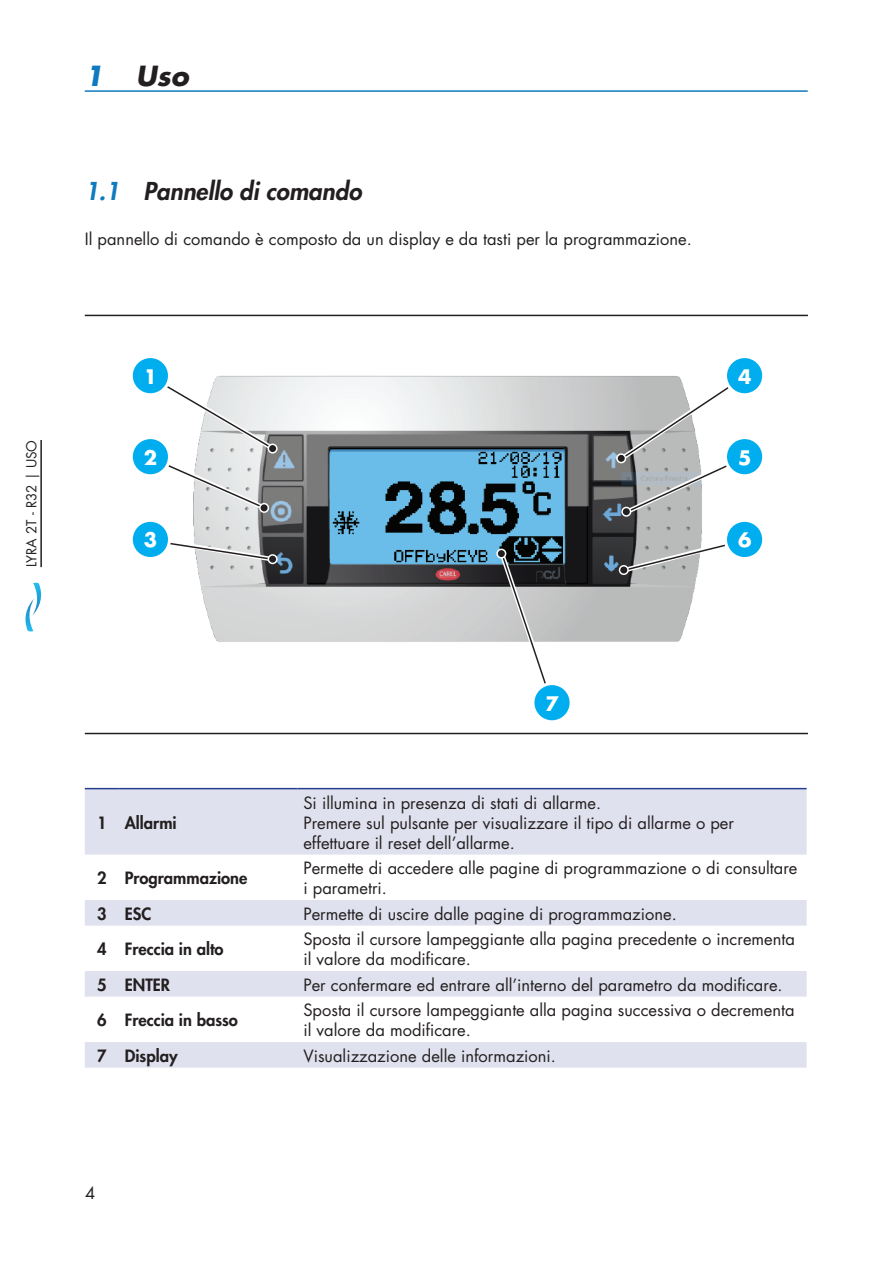
<style>
.page{position:relative;width:893px;height:1263px;background:#fff}
.page>*{position:absolute;margin:0;border:0;box-sizing:border-box;transform-origin:0 0}
.t1{font:italic 700 27px "Futura Std";color:#231f20}
.t2{font:italic 800 24px "Futura Std";color:#231f20}
.t3{font:700 19.5px "Futura Std";color:#fff}
.t4{font:16.5px/19.8px "Futura Std";color:#231f20}
.t5{font:800 16.5px "Futura Std";color:#231f20}
.t6{font:13.5px "Futura Std";color:#231f20}
.s1{color:#0f7abf}
</style>
<div class="page">
<hr style="left:40px;top:440px;width:2px;height:127px;background:#231f20">
<hr style="left:85px;top:315px;width:723px;height:1px;background:#231f20">
<hr style="left:85px;top:733px;width:723px;height:1px;background:#231f20">
<img style="left:193px;top:375px;width:509px;height:267px">
<hr style="left:85px;top:90px;width:723px;height:2px;background:#0f7abf">
<svg style="left:85px;top:789px;width:722px;height:279px;fill:#e2e3ef"></svg>
<hr style="left:85px;top:788px;width:34px;height:1px;background:#253f8e">
<hr style="left:119px;top:788px;width:178px;height:1px;background:#253f8e">
<hr style="left:297px;top:788px;width:510px;height:1px;background:#253f8e">
<svg style="left:725px;top:357px;width:39px;height:38px"></svg>
<div style="left:724px;top:355px;width:41px;height:41px;border:3px solid #fff;border-radius:50%"></div>
<div style="left:131px;top:357px;width:38px;height:38px;background:#00aeef;border-radius:50%"></div>
<div style="left:130px;top:355px;width:41px;height:41px;border:3px solid #fff;border-radius:50%"></div>
<svg style="left:144px;top:369px;width:135px;height:145px"></svg>
<div style="left:260px;top:504px;width:8px;height:8px;background:#231f20;border-radius:50%"></div>
<div style="left:259px;top:503px;width:10px;height:10px;border:2px solid #fff;border-radius:50%"></div>
<div style="left:131px;top:438px;width:38px;height:38px;background:#00aeef;border-radius:50%"></div>
<div style="left:130px;top:436px;width:41px;height:41px;border:3px solid #fff;border-radius:50%"></div>
<svg style="left:170px;top:534px;width:108px;height:30px"></svg>
<div style="left:268px;top:555px;width:9px;height:8px;background:#231f20;border-radius:50%"></div>
<div style="left:268px;top:554px;width:10px;height:10px;border:2px solid #fff;border-radius:50%"></div>
<div style="left:131px;top:520px;width:38px;height:38px;background:#00aeef;border-radius:50%"></div>
<div style="left:130px;top:519px;width:41px;height:41px;border:3px solid #fff;border-radius:50%"></div>
<svg style="left:615px;top:369px;width:136px;height:149px"></svg>
<div style="left:622px;top:507px;width:9px;height:9px;background:#231f20;border-radius:50%"></div>
<div style="left:621px;top:507px;width:10px;height:10px;border:2px solid #fff;border-radius:50%"></div>
<div style="left:725px;top:438px;width:39px;height:38px;background:#00aeef;border-radius:50%"></div>
<div style="left:724px;top:436px;width:41px;height:41px;border:3px solid #fff;border-radius:50%"></div>
<svg style="left:619px;top:534px;width:106px;height:42px"></svg>
<div style="left:619px;top:566px;width:9px;height:8px;background:#231f20;border-radius:50%"></div>
<div style="left:619px;top:565px;width:10px;height:10px;border:2px solid #fff;border-radius:50%"></div>
<div style="left:725px;top:520px;width:39px;height:38px;background:#00aeef;border-radius:50%"></div>
<div style="left:724px;top:519px;width:41px;height:41px;border:3px solid #fff;border-radius:50%"></div>
<svg style="left:496px;top:548px;width:62px;height:135px"></svg>
<div style="left:497px;top:549px;width:9px;height:9px;background:#231f20;border-radius:50%"></div>
<div style="left:496px;top:549px;width:10px;height:10px;border:2px solid #fff;border-radius:50%"></div>
<div style="left:533px;top:684px;width:38px;height:38px;background:#00aeef;border-radius:50%"></div>
<div style="left:531px;top:682px;width:42px;height:41px;border:3px solid #fff;border-radius:50%"></div>
<svg style="left:26px;top:583px;width:15px;height:48px"></svg>
<h1 class="t1" style="left:85px;top:58px;width:105px"><span class="s1">1</span> Uso</h1>
<h2 class="t2" style="left:85px;top:176px;width:278px"><span class="s1">1.1</span> Pannello di comando</h2>
<p class="t4" style="left:85px;top:229px;width:609px">Il pannello di comando è composto da un display e da tasti per la programmazione.</p>
<p class="t6" style="left:23px;top:567px;width:129px;rotate:-90deg">LYRA 2T - R32 | USO</p>
<p class="t3" style="left:144px;top:363px;width:15px">1</p>
<p class="t3" style="left:738px;top:363px;width:15px">4</p>
<p class="t3" style="left:144px;top:444px;width:15px">2</p>
<p class="t3" style="left:144px;top:527px;width:15px">3</p>
<p class="t3" style="left:738px;top:444px;width:15px">5</p>
<p class="t3" style="left:738px;top:527px;width:15px">6</p>
<p class="t5" style="left:97px;top:812px;width:81px">1 Allarmi</p>
<p class="t3" style="left:545px;top:690px;width:15px">7</p>
<p class="t4" style="left:303px;top:793px;width:432px">Si illumina in presenza di stati di allarme.<br>Premere sul pulsante per visualizzare il tipo di allarme o per effettuare il reset dell’allarme.</p>
<p class="t5" style="left:97px;top:867px;width:152px">2 Programmazione</p>
<p class="t4" style="left:303px;top:858px;width:495px">Permette di accedere alle pagine di programmazione o di consultare i parametri.</p>
<p class="t5" style="left:97px;top:903px;width:56px">3 ESC</p>
<p class="t4" style="left:303px;top:904px;width:375px">Permette di uscire dalle pagine di programmazione.</p>
<p class="t5" style="left:97px;top:938px;width:128px">4 Freccia in alto</p>
<p class="t4" style="left:303px;top:929px;width:493px">Sposta il cursore lampeggiante alla pagina precedente o incrementa il valore da modificare.</p>
<p class="t5" style="left:97px;top:974px;width:75px">5 ENTER</p>
<p class="t4" style="left:303px;top:975px;width:481px">Per confermare ed entrare all’interno del parametro da modificare.</p>
<p class="t5" style="left:97px;top:1010px;width:142px">6 Freccia in basso</p>
<p class="t4" style="left:303px;top:1000px;width:493px">Sposta il cursore lampeggiante alla pagina successiva o decrementa il valore da modificare.</p>
<p class="t5" style="left:97px;top:1045px;width:82px">7 Display</p>
<p class="t4" style="left:303px;top:1046px;width:254px">Visualizzazione delle informazioni.</p>
<p class="t4" style="left:85px;top:1183px;width:12px">4</p>
</div>
